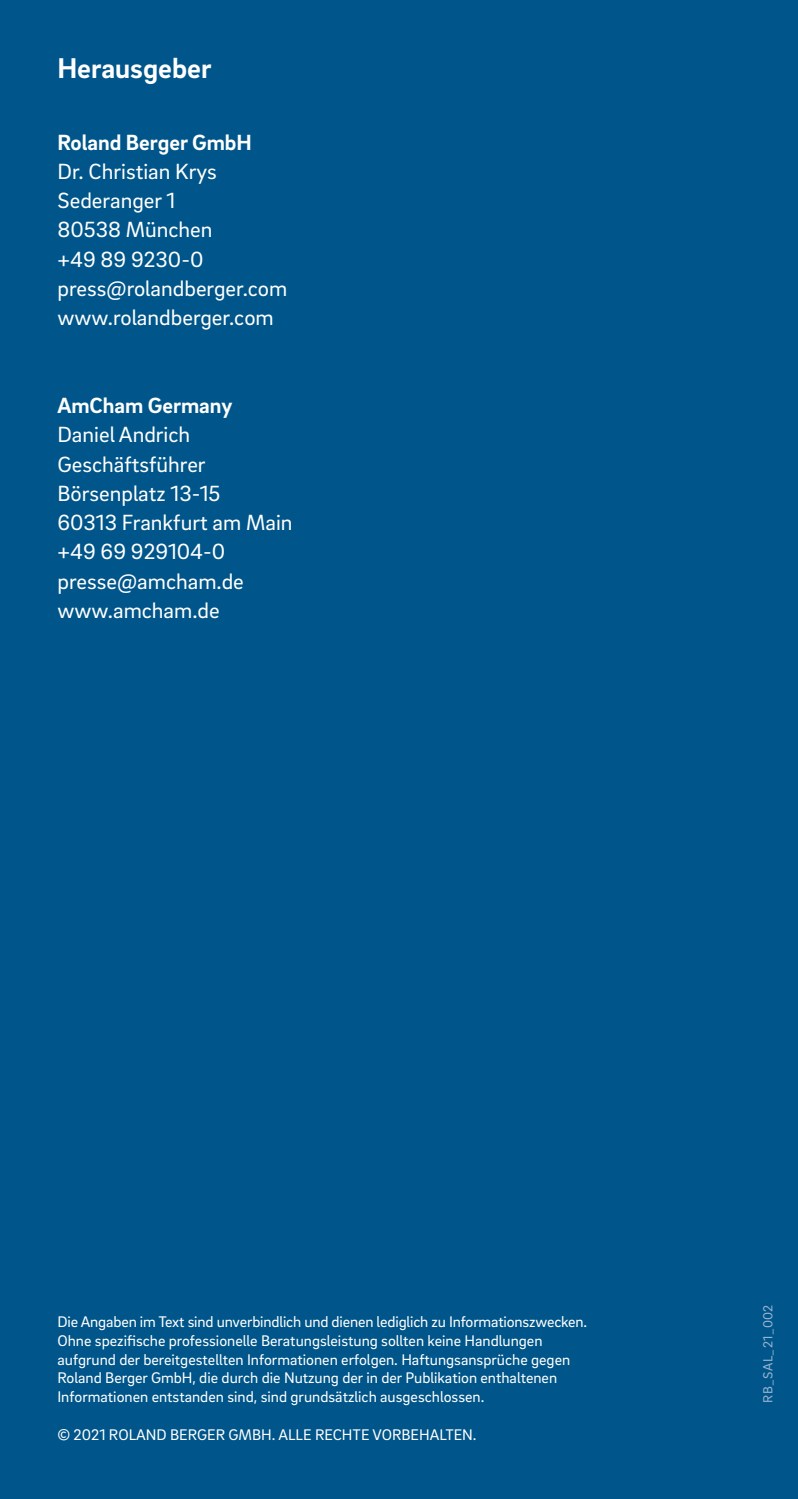
<style>
.page{position:relative;width:798px;height:1499px;background:#fff}
.page>*{position:absolute;margin:0;border:0;box-sizing:border-box;transform-origin:0 0}
.Kommentierung{font:700 29.25px "Brix Sans";color:#fff}
.TAB_graphic_text_Reg{font:22.5px "Brix Sans";color:#fff}
.Kommentierung-2{font:22.5px "Brix Sans";color:#fff}
.Kommentierung-3{font:700 22.5px "Brix Sans";color:#fff}
.TAB_graphic_text_Reg-2{font:700 22.5px "Brix Sans";color:#fff}
.Grundformat{font:15.75px/18.9px "Brix Sans";color:#fff}
.Grundformat-2{font:13.5px "Brix Sans";letter-spacing:.03em;color:#9ab3d0}
</style>
<div class="page">
<div style="left:0;top:0;width:797px;height:1499px;background:#00568a"></div>
<p class="Kommentierung" style="left:57px;top:49px;width:155px">Herausgeber</p>
<p class="Kommentierung-3" style="left:57px;top:127px;width:196px">Roland Berger GmbH</p>
<p class="TAB_graphic_text_Reg" style="left:57px;top:157px;width:161px">Dr. Christian Krys</p>
<p class="Kommentierung-2" style="left:57px;top:186px;width:119px">Sederanger 1</p>
<p class="Kommentierung-2" style="left:57px;top:215px;width:156px">80538 München</p>
<p class="Kommentierung-2" style="left:57px;top:245px;width:147px">+49 89 9230-0</p>
<p class="TAB_graphic_text_Reg" style="left:57px;top:274px;width:231px">press@rolandberger.com</p>
<p class="TAB_graphic_text_Reg" style="left:57px;top:303px;width:218px">www.rolandberger.com</p>
<p class="TAB_graphic_text_Reg-2" style="left:57px;top:391px;width:176px">AmCham Germany</p>
<p class="TAB_graphic_text_Reg" style="left:57px;top:420px;width:134px">Daniel Andrich</p>
<p class="TAB_graphic_text_Reg" style="left:57px;top:449px;width:150px">Geschäftsführer</p>
<p class="TAB_graphic_text_Reg" style="left:57px;top:479px;width:164px">Börsenplatz 13-15</p>
<p class="TAB_graphic_text_Reg" style="left:57px;top:508px;width:236px">60313 Frankfurt am Main</p>
<p class="TAB_graphic_text_Reg" style="left:57px;top:537px;width:169px">+49 69 929104-0</p>
<p class="TAB_graphic_text_Reg" style="left:57px;top:566px;width:188px">presse@amcham.de</p>
<p class="TAB_graphic_text_Reg" style="left:57px;top:596px;width:164px">www.amcham.de</p>
<p class="Grundformat" style="left:57px;top:1311px;width:531px">Die Angaben im Text sind unverbindlich und dienen lediglich zu Informationszwecken.<br>Ohne spezifische professionelle Beratungsleistung sollten keine Handlungen aufgrund der bereitgestellten Informationen erfolgen. Haftungsansprüche gegen Roland Berger GmbH, die durch die Nutzung der in der Publikation enthaltenen Informationen entstanden sind, sind grundsätzlich ausgeschlossen.</p>
<p class="Grundformat" style="left:57px;top:1425px;width:420px">© 2021 ROLAND BERGER GMBH. ALLE RECHTE VORBEHALTEN.</p>
<p class="Grundformat-2" style="left:758px;top:1403px;width:100px;rotate:-90deg">RB_SAL_21_002</p>
</div>
